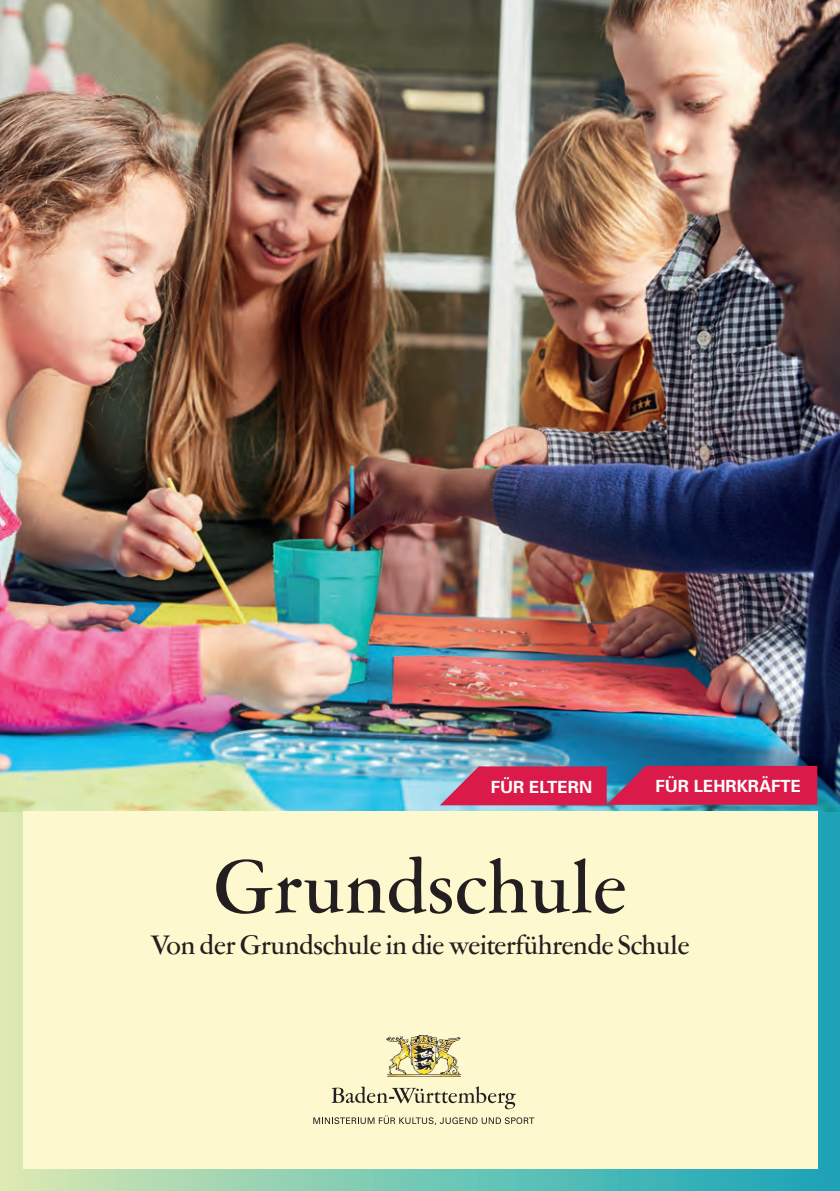
<style>
.page{position:relative;width:840px;height:1191px;background:#fff}
.page>*{position:absolute;margin:0;border:0;box-sizing:border-box;transform-origin:0 0}
.t1{font:500 84px "Garamont Amst SH";letter-spacing:.02em;color:#231f20}
.t2{font:500 30px "Garamont Amst SH";color:#231f20}
.t3{font:700 16.8px "Univers";color:#fff}
</style>
<div class="page">
<svg style="left:0;top:811px;width:839px;height:380px;background:#82c9b5"></svg>
<img style="left:0;top:0;width:839px;height:811px">
<div style="left:23px;top:811px;width:793px;height:357px;background:#fef8ce"></div>
<img style="left:386px;top:1035px;width:76px;height:41px">
<svg style="left:331px;top:1086px;width:184px;height:23px"></svg>
<svg style="left:313px;top:1115px;width:221px;height:10px"></svg>
<svg style="left:439px;top:766px;width:377px;height:39px;background:#cb2a56"></svg>
<p class="t3" style="left:490px;top:775px;width:103px">FÜR ELTERN</p>
<p class="t3" style="left:655px;top:775px;width:147px">FÜR LEHRKRÄFTE</p>
<h1 class="t1" style="left:214px;top:846px;width:413px">Grundschule</h1>
<p class="t2" style="left:150px;top:931px;width:540px">Von der Grundschule in die weiterführende Schule</p>
</div>
